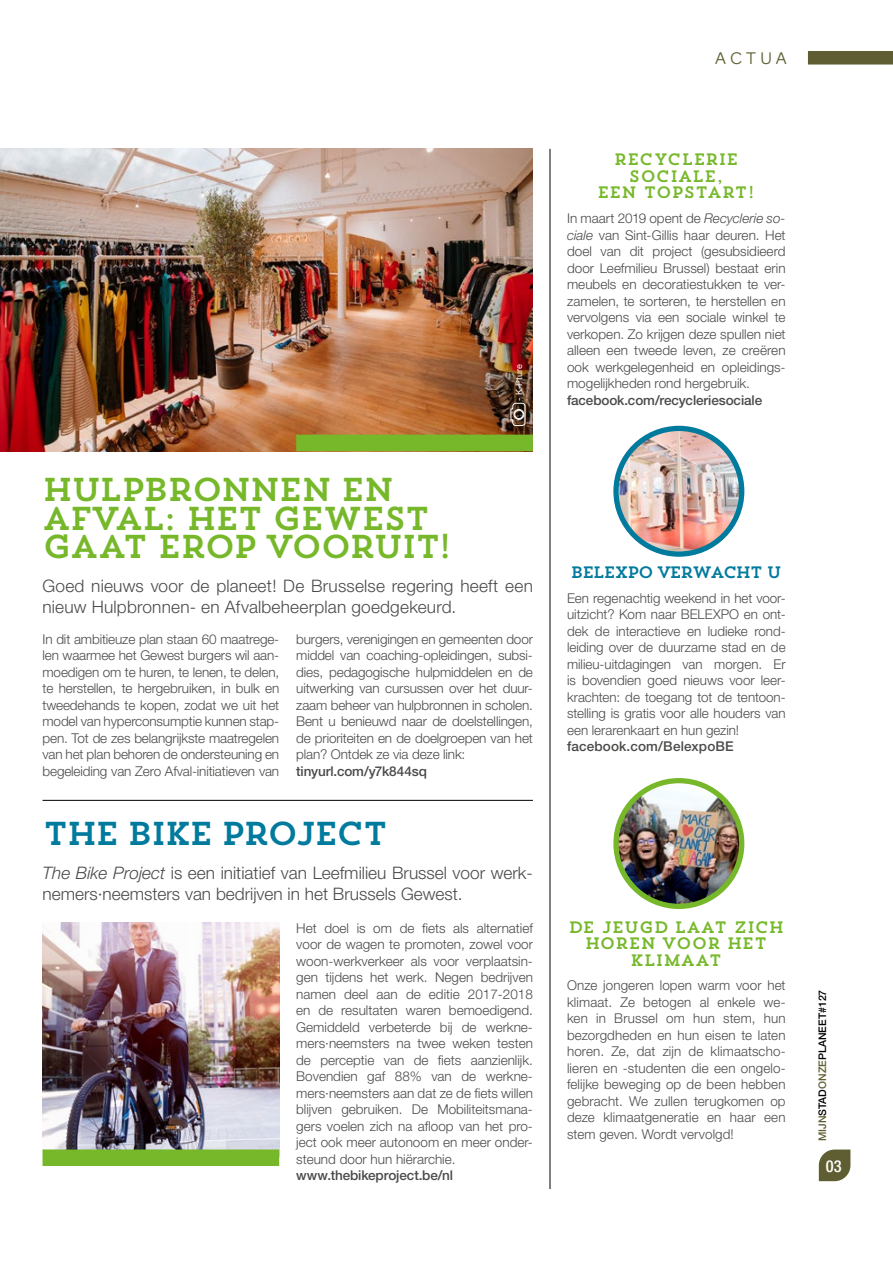
<style>
.page{position:relative;width:893px;height:1263px;background:#fff}
.page>*{position:absolute;margin:0;border:0;box-sizing:border-box;transform-origin:0 0}
.t1{font:33px/28.5px "Trend Slab One";letter-spacing:-.06em;color:#76b82a}
.t2{font:33px "Trend Slab One";letter-spacing:-.075em;color:#007a9d}
.t3{font:18px "Omnes";letter-spacing:.22em;color:#5f5e32}
.t4{font:300 17.25px/21px "Helvetica Neue";color:#4a4a49}
.t5{font:16.5px/16.5px "Trend Slab One";color:#76b82a;text-align:center}
.t6{font:16.5px "Trend Slab One";letter-spacing:-.08em;color:#007a9d}
.t7{font:500 condensed 16.5px "Helvetica Neue";color:#fff}
.t8{font:300 13.5px/16.5px "Helvetica Neue";color:#4a4a49;text-align:justify}
.t9{font:300 13.5px/16.5px "Helvetica Neue LT Std";color:#4a4a49;text-align:justify}
.t10{font:500 13.5px "Helvetica Neue LT Std";letter-spacing:-.005em;color:#4a4a49}
.t11{font:500 10.5px "Helvetica Neue LT Std";color:#000}
.t12{font:9px "Helvetica Neue";color:#fff}
.s1{font-style:italic}
.s2{color:#5f5e32}
</style>
<div class="page">
<img style="left:0;top:149px;width:533px;height:302px">
<div style="left:808px;top:51px;width:85px;height:14px;background:#5f5e32"></div>
<svg style="left:819px;top:1149px;width:31px;height:32px"></svg>
<hr style="left:43px;top:800px;width:490px;height:1px;background:#000">
<img style="left:616px;top:428px;width:126px;height:126px;border-radius:63px">
<div style="left:613px;top:426px;width:131px;height:131px;border:5px solid #007a9d;border-radius:50%"></div>
<div style="left:296px;top:435px;width:237px;height:16px;background:#76b82a"></div>
<hr style="left:550px;top:149px;width:1px;height:1040px;background:#000">
<img style="left:43px;top:923px;width:236px;height:226px">
<div style="left:43px;top:1149px;width:236px;height:17px;background:#76b82a"></div>
<svg style="left:510px;top:403px;width:15px;height:23px"></svg>
<div style="left:514px;top:410px;width:9px;height:9px;border:1px solid #fff;border-radius:50%"></div>
<img style="left:617px;top:781px;width:125px;height:124px">
<div style="left:613px;top:778px;width:131px;height:131px;border:5px solid #76b82a;border-radius:50%"></div>
<h2 class="t3" style="left:715px;top:46px;width:73px">ACTUA</h2>
<p class="t12" style="left:513px;top:401px;width:38px;rotate:-90deg">- K-Pture</p>
<h1 class="t1" style="left:43px;top:475px;width:411px">HULPBRONNEN EN<br>AFVAL: HET GEWEST<br>GAAT EROP VOORUIT!</h1>
<p class="t4" style="left:43px;top:575px;width:492px">Goed nieuws voor de planeet! De Brusselse regering heeft een nieuw Hulpbronnen- en Afvalbeheerplan goedgekeurd.</p>
<p class="t8" style="left:43px;top:630px;width:238px">In dit ambitieuze plan staan 60 maatrege&shy;len waarmee het Gewest burgers wil aan&shy;moedigen om te huren, te lenen, te delen, te herstellen, te hergebruiken, in bulk en tweedehands te kopen, zodat we uit het model van hyperconsumptie kunnen stap&shy;pen. Tot de zes belangrijkste maatregelen van het plan behoren de ondersteuning en begeleiding van Zero Afval-initiatieven van</p>
<p class="t8" style="left:296px;top:630px;width:238px">burgers, verenigingen en gemeenten door middel van coaching-opleidingen, subsi&shy;dies, pedagogische hulpmiddelen en de uitwerking van cursussen over het duur&shy;zaam beheer van hulpbronnen in scholen.<br>Bent u benieuwd naar de doelstellingen, de prioriteiten en de doelgroepen van het plan? Ontdek ze via deze link:</p>
<p class="t10" style="left:296px;top:763px;width:132px">tinyurl.com/y7k844sq</p>
<h1 class="t2" style="left:43px;top:812px;width:348px">THE BIKE PROJECT</h1>
<p class="t4" style="left:43px;top:862px;width:492px"><span class="s1">The Bike Project</span> is een initiatief van Leefmilieu Brussel voor werk&shy;nemers·neemsters van bedrijven in het Brussels Gewest.</p>
<p class="t8" style="left:296px;top:919px;width:238px;text-align:left">Het doel is om de fiets als alternatief voor de wagen te promoten, zowel voor woon-werkverkeer als voor verplaatsin&shy;gen tijdens het werk. Negen bedrijven namen deel aan de editie 2017-2018 en de resultaten waren bemoedigend.<br>Gemiddeld verbeterde bij de werkne&shy;mers·neemsters na twee weken testen de perceptie van de fiets aanzienlijk.<br>Bovendien gaf 88% van de werkne&shy;mers·neemsters aan dat ze de fiets willen blijven gebruiken. De Mobiliteitsmana&shy;gers voelen zich na afloop van het pro&shy;ject ook meer autonoom en meer onder&shy;steund door hun hiërarchie.</p>
<p class="t10" style="left:296px;top:1167px;width:158px">www.thebikeproject.be/nl</p>
<p class="t5" style="left:598px;top:151px;width:159px">RECYCLERIE<br>SOCIALE,<br>EEN TOPSTART!</p>
<p class="t9" style="left:567px;top:210px;width:220px">In maart 2019 opent de <span class="s1">Recyclerie so&shy;ciale</span> van Sint-Gillis haar deuren. Het doel van dit project (gesubsidieerd door Leefmilieu Brussel) bestaat erin meubels en decoratiestukken te ver&shy;zamelen, te sorteren, te herstellen en vervolgens via een sociale winkel te verkopen. Zo krijgen deze spullen niet alleen een tweede leven, ze creëren ook werkgelegenheid en opleidings&shy;mogelijkheden rond hergebruik.</p>
<p class="t10" style="left:567px;top:392px;width:197px">facebook.com/recycleriesociale</p>
<p class="t6" style="left:571px;top:561px;width:213px">BELEXPO VERWACHT U</p>
<p class="t9" style="left:567px;top:589px;width:220px">Een regenachtig weekend in het voor&shy;uitzicht? Kom naar BELEXPO en ont&shy;dek de interactieve en ludieke rond&shy;leiding over de duurzame stad en de milieu-uitdagingen van morgen. Er is bovendien goed nieuws voor leer&shy;krachten: de toegang tot de tentoon&shy;stelling is gratis voor alle houders van een lerarenkaart en hun gezin!</p>
<p class="t10" style="left:567px;top:738px;width:168px">facebook.com/BelexpoBE</p>
<p class="t5" style="left:569px;top:918px;width:217px">DE JEUGD LAAT ZICH<br>HOREN VOOR HET<br>KLIMAAT</p>
<p class="t9" style="left:567px;top:977px;width:220px">Onze jongeren lopen warm voor het klimaat. Ze betogen al enkele we&shy;ken in Brussel om hun stem, hun bezorgdheden en hun eisen te laten horen. Ze, dat zijn de klimaatscho&shy;lieren en -studenten die een ongelo&shy;felijke beweging op de been hebben gebracht. We zullen terugkomen op deze klimaatgeneratie en haar een stem geven. Wordt vervolgd!</p>
<p class="t11" style="left:816px;top:1141px;width:153px;rotate:-90deg"><span class="s2">MIJN</span>STAD<span class="s2">ONZE</span>PLANEET#127</p>
<p class="t7" style="left:826px;top:1156px;width:17px">03</p>
</div>
